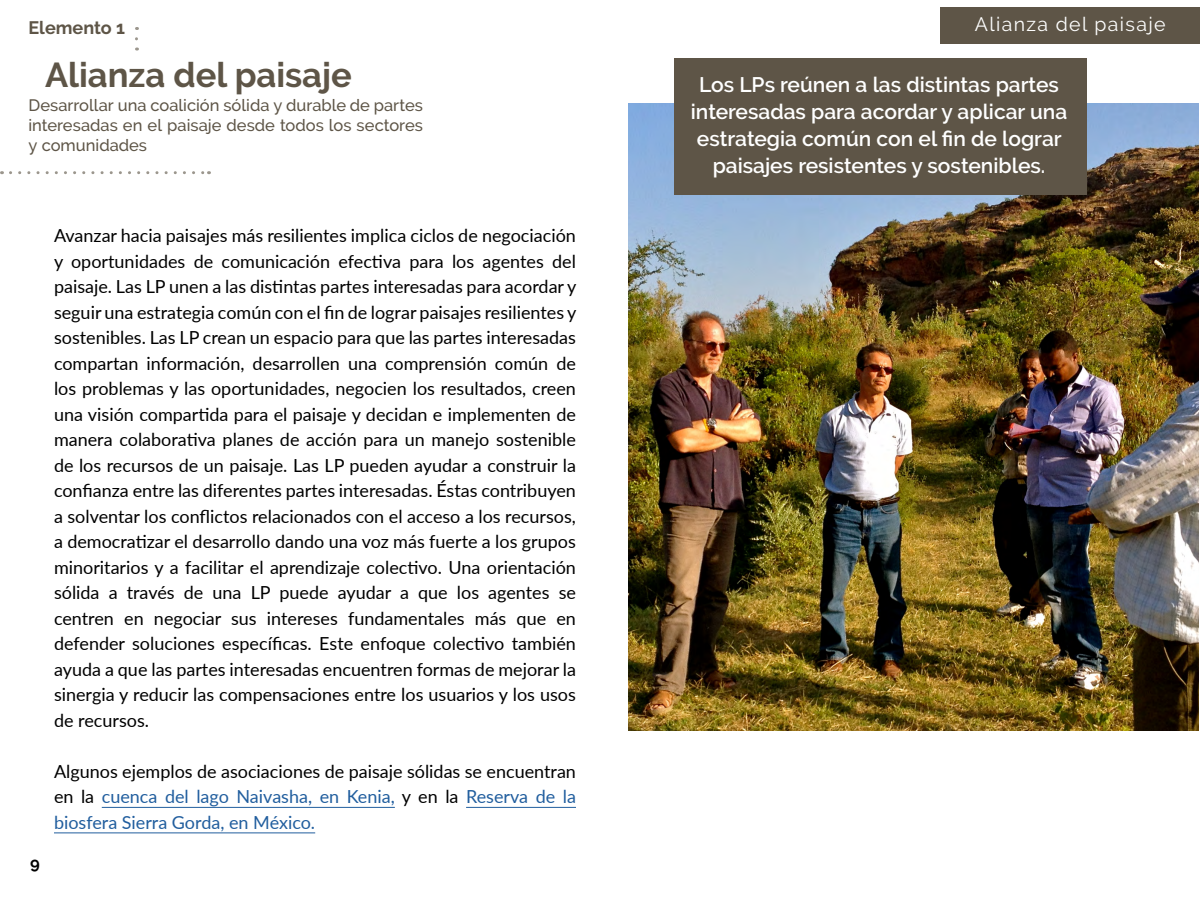
<style>
.page{position:relative;width:1200px;height:900px;background:#fff}
.page>*{position:absolute;margin:0;border:0;box-sizing:border-box;transform-origin:0 0}
.t1{font:700 34.5px "Raleway";color:#5e5547}
.t2{font:600 21px/27px "Raleway";color:#fff;text-align:center}
.t3{font:19.5px "Raleway";letter-spacing:.07em;color:#fff}
.t4{font:18px/25.5px "Lato";color:#000;text-align:justify}
.t5{font:18px/25.5px "Lato";color:#215e9e;text-align:justify}
.t6{font:700 18px "Raleway";color:#5e5547}
.t7{font:500 16.5px/19.8px "Raleway";color:#5e5547;text-align:justify}
.t8{font:700 16.5px "Raleway";color:#000}
.s1{color:#000}
</style>
<div class="page">
<img style="left:628px;top:104px;width:571px;height:626px">
<svg style="left:10px;top:171px;width:199px;height:3px"></svg>
<svg style="left:135px;top:39px;width:3px;height:12px"></svg>
<div style="left:940px;top:8px;width:260px;height:36px;background:#5e5547"></div>
<hr style="left:102px;top:807px;width:293px;height:1px;background:#215e9e">
<hr style="left:466px;top:807px;width:110px;height:1px;background:#215e9e">
<hr style="left:54px;top:832px;width:261px;height:1px;background:#215e9e">
<div style="left:674px;top:58px;width:413px;height:137px;background:#5e5547"></div>
<p class="t6" style="left:28px;top:17px;width:98px">Elemento 1</p>
<h1 class="t1" style="left:45px;top:55px;width:308px">Alianza del paisaje</h1>
<p class="t7" style="left:28px;top:95px;width:396px">Desarrollar una coalición sólida y durable de partes interesadas en el paisaje desde todos los sectores y comunidades</p>
<p class="t8" style="left:30px;top:854px;width:11px">9</p>
<p class="t4" style="left:54px;top:222px;width:524px">Avanzar hacia paisajes más resilientes implica ciclos de negociación y oportunidades de comunicación efectiva para los agentes del paisaje. Las LP unen a las distintas partes interesadas para acordar y seguir una estrategia común con el fin de lograr paisajes resilientes y sostenibles. Las LP crean un espacio para que las partes interesadas compartan información, desarrollen una comprensión común de los problemas y las oportunidades, negocien los resultados, creen una visión compartida para el paisaje y decidan e implementen de manera colaborativa planes de acción para un manejo sostenible de los recursos de un paisaje. Las LP pueden ayudar a construir la confianza entre las diferentes partes interesadas. Éstas contribuyen a solventar los conflictos relacionados con el acceso a los recursos, a democratizar el desarrollo dando una voz más fuerte a los grupos minoritarios y a facilitar el aprendizaje colectivo. Una orientación sólida a través de una LP puede ayudar a que los agentes se centren en negociar sus intereses fundamentales más que en defender soluciones específicas. Este enfoque colectivo también ayuda a que las partes interesadas encuentren formas de mejorar la sinergia y reducir las compensaciones entre los usuarios y los usos de recursos.</p>
<p class="t5" style="left:54px;top:758px;width:524px"><span class="s1">Algunos ejemplos de asociaciones de paisaje sólidas se encuentran en la</span> cuenca del lago Naivasha, en Kenia, <span class="s1">y en la</span> Reserva de la biosfera Sierra Gorda, en México.</p>
<p class="t3" style="left:975px;top:13px;width:192px">Alianza del paisaje</p>
<p class="t2" style="left:691px;top:71px;width:378px">Los LPs reúnen a las distintas partes interesadas para acordar y aplicar una estrategia común con el fin de lograr paisajes resistentes y sostenibles.</p>
</div>
